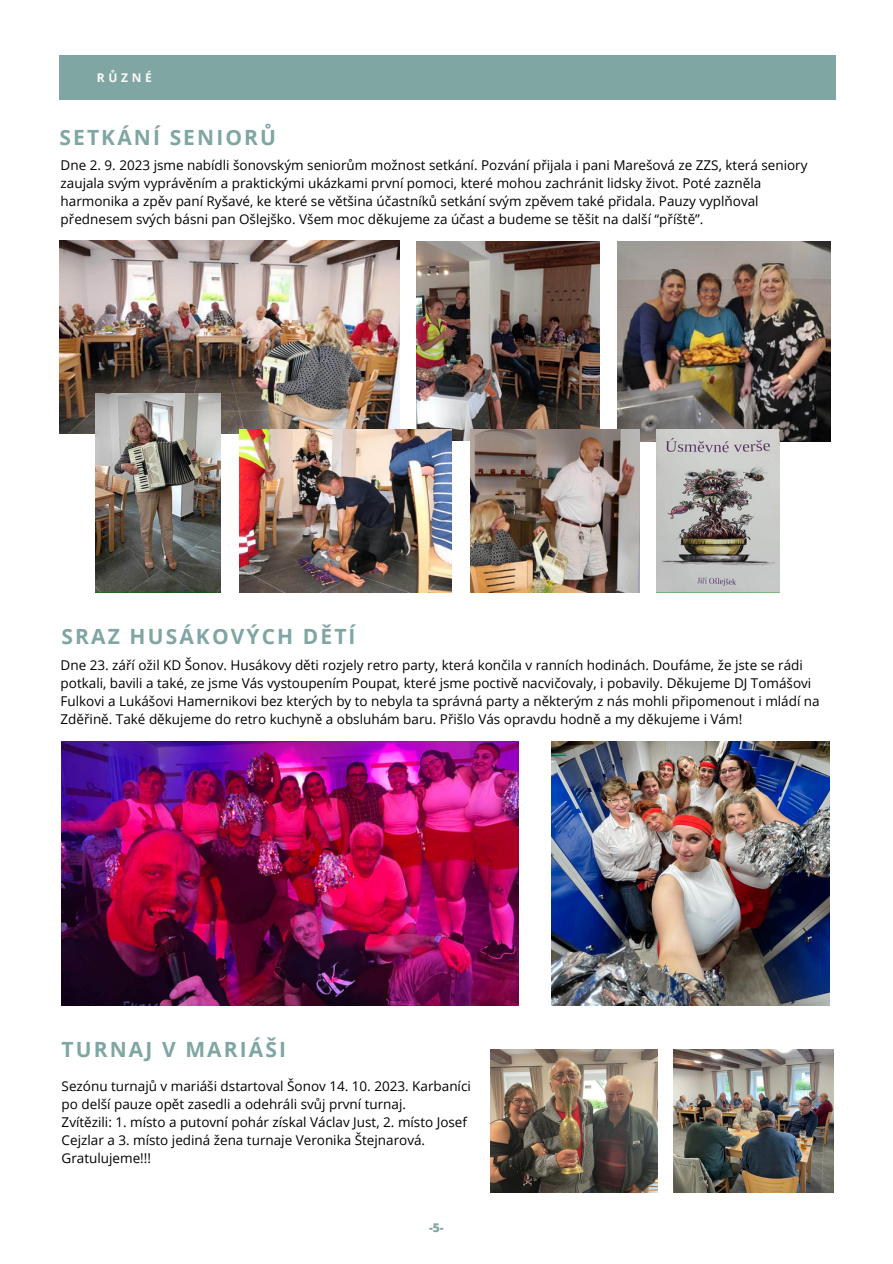
<style>
.page{position:relative;width:893px;height:1264px;background:#fff}
.page>*{position:absolute;margin:0;border:0;box-sizing:border-box;transform-origin:0 0}
.t1{font:700 21px "Open Sans";letter-spacing:.1em;color:#80a6a3}
.t2{font:13.5px/18px "Open Sans";color:#000}
.t3{font:700 12px "Open Sans";letter-spacing:.3em;color:#fafafa}
.t4{font:800 12px "Open Sans";color:#80a6a3}
</style>
<div class="page">
<div style="left:59px;top:55px;width:776px;height:45px;background:#80a6a3"></div>
<img style="left:59px;top:241px;width:340px;height:192px">
<img style="left:96px;top:393px;width:125px;height:199px">
<img style="left:617px;top:241px;width:213px;height:200px">
<img style="left:416px;top:241px;width:184px;height:199px">
<img style="left:656px;top:429px;width:123px;height:163px">
<img style="left:239px;top:429px;width:212px;height:163px">
<img style="left:470px;top:429px;width:169px;height:163px">
<img style="left:62px;top:741px;width:456px;height:264px">
<img style="left:551px;top:741px;width:278px;height:264px">
<img style="left:490px;top:1049px;width:167px;height:143px">
<img style="left:673px;top:1049px;width:160px;height:143px">
<p class="t3" style="left:97px;top:69px;width:56px">RŮZNÉ</p>
<p class="t1" style="left:60px;top:122px;width:218px">SETKÁNÍ SENIORŮ</p>
<p class="t2" style="left:61px;top:155px;width:748px">Dne 2. 9. 2023 jsme nabídli šonovským seniorům možnost setkání. Pozvání přijala i pani Marešová ze ZZS, která seniory zaujala svým vyprávěním a praktickými ukázkami první pomoci, které mohou zachránit lidsky život. Poté zazněla harmonika a zpěv paní Ryšavé, ke které se většina účastníků setkání svým zpěvem také přidala. Pauzy vyplňoval přednesem svých básni pan Ošlejško. Všem moc děkujeme za účast a budeme se těšit na další “příště”.</p>
<p class="t1" style="left:62px;top:621px;width:295px">SRAZ HUSÁKOVÝCH DĚTÍ</p>
<p class="t2" style="left:61px;top:655px;width:760px">Dne 23. září ožil KD Šonov. Husákovy děti rozjely retro party, která končila v ranních hodinách. Doufáme, že jste se rádi potkali, bavili a také, ze jsme Vás vystoupením Poupat, které jsme poctivě nacvičovaly, i pobavily. Děkujeme DJ Tomášovi Fulkovi a Lukášovi Hamernikovi bez kterých by to nebyla ta správná party a některým z nás mohli připomenout i mládí na Zděřině. Také děkujeme do retro kuchyně a obsluhám baru. Přišlo Vás opravdu hodně a my děkujeme i Vám!</p>
<p class="t1" style="left:62px;top:1034px;width:226px">TURNAJ V MARIÁŠI</p>
<p class="t2" style="left:62px;top:1076px;width:410px">Sezónu turnajů v mariáši dstartoval Šonov 14. 10. 2023. Karbaníci po delší pauze opět zasedli a odehráli svůj první turnaj.</p>
<p class="t2" style="left:62px;top:1112px;width:407px">Zvítězili: 1. místo a putovní pohár získal Václav Just, 2. místo Josef<br>Cejzlar a 3. místo jediná žena turnaje Veronika Štejnarová.<br>Gratulujeme!!!</p>
<p class="t4" style="left:429px;top:1219px;width:16px">-5-</p>
</div>
